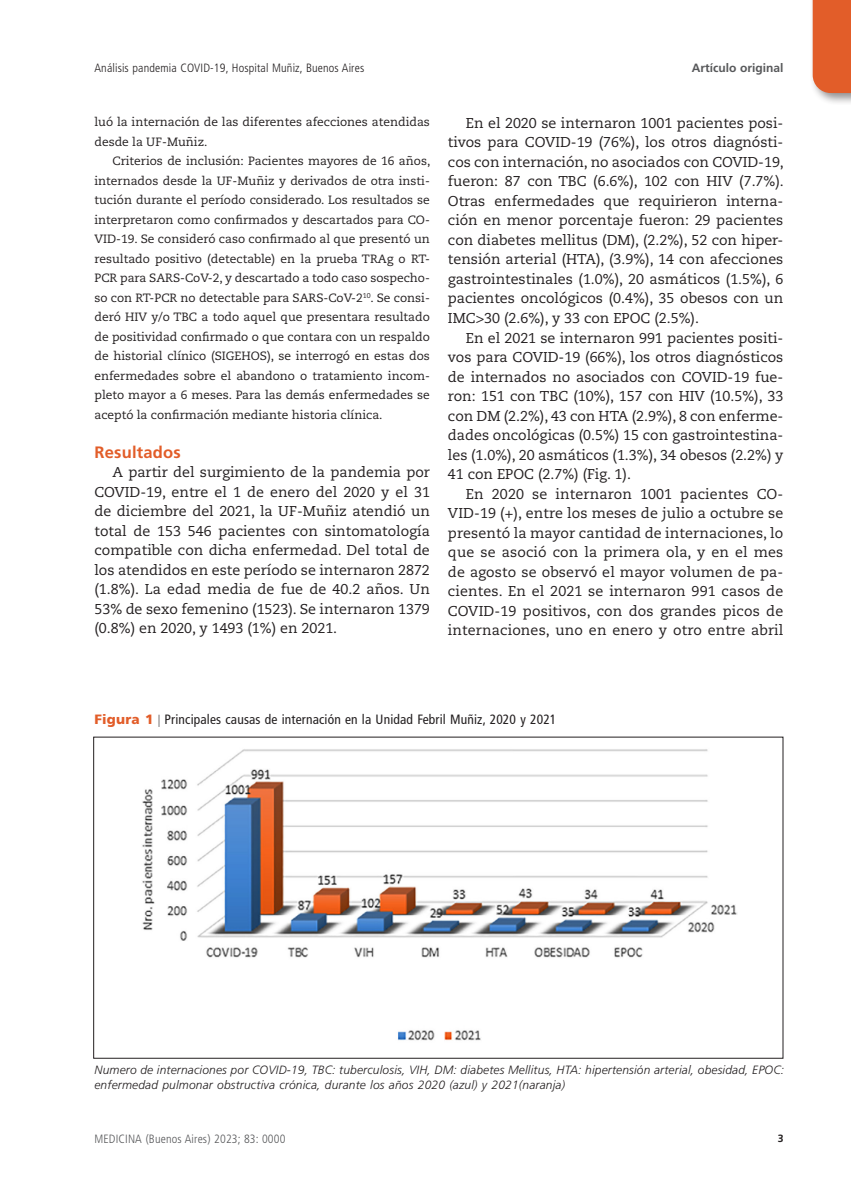
<style>
.page{position:relative;width:851px;height:1191px;background:#fff}
.page>*{position:absolute;margin:0;border:0;box-sizing:border-box;transform-origin:0 0}
.subtit-texto{font:700 16.5px "Frutiger LT Std";letter-spacing:.015em;color:#e25d29}
.texto1{font:14.25px/19.5px "Caecilia LT Std";color:#231f20;text-align:justify}
.epigrafe{font:condensed 13.5px "Frutiger LT Std";letter-spacing:.01em;color:#231f20}
.texto2{font:12px/19.5px "Caecilia LT Std";color:#231f20}
.epigrafe_pie{font:italic 300 12px/15px "Frutiger LT Std";letter-spacing:.015em;color:#231f20}
.t1{font:300 condensed 12px "Frutiger LT Std";letter-spacing:.01em;color:#231f20}
.t2{font:300 condensed 12px "Frutiger LT Std";letter-spacing:.01em;color:#57585a}
.t3{font:700 12px "Frutiger LT Std";color:#57585a}
.t4{font:700 10.5px "Frutiger LT Std";color:#231f20}
.s1{font-weight:900;font-stretch:normal;color:#e25d29}
</style>
<div class="page">
<div style="left:808px;top:0;width:42px;height:105px;background:#231f20;opacity:.5"></div>
<div style="left:812px;top:0;width:38px;height:93px;background:#e25d29"></div>
<img style="left:142px;top:749px;width:595px;height:292px">
<p class="t1" style="left:94px;top:61px;width:271px">Análisis pandemia COVID-19, Hospital Muñiz, Buenos Aires</p>
<p class="t3" style="left:691px;top:61px;width:93px">Artículo original</p>
<p class="texto2" style="left:94px;top:112px;width:337px">luó la internación de las diferentes afecciones atendidas desde la UF-Muñiz.</p>
<p class="texto2" style="left:94px;top:151px;width:337px;text-align:justify;text-indent:18px">Criterios de inclusión: Pacientes mayores de 16 años, internados desde la UF-Muñiz y derivados de otra insti&shy;tución durante el período considerado. Los resultados se interpretaron como confirmados y descartados para CO-VID-19. Se consideró caso confirmado al que presentó un resultado positivo (detectable) en la prueba TRAg o RT-PCR para SARS-CoV-2, y descartado a todo caso sospecho&shy;so con RT-PCR no detectable para SARS-CoV-2<sup>10</sup>. Se consi&shy;deró HIV y/o TBC a todo aquel que presentara resultado de positividad confirmado o que contara con un respaldo de historial clínico (SIGEHOS), se interrogó en estas dos enfermedades sobre el abandono o tratamiento incom&shy;pleto mayor a 6 meses. Para las demás enfermedades se aceptó la confirmación mediante historia clínica.</p>
<p class="subtit-texto" style="left:94px;top:442px;width:88px">Resultados</p>
<p class="texto1" style="left:94px;top:463px;width:337px;text-indent:18px">A partir del surgimiento de la pandemia por COVID-19, entre el 1 de enero del 2020 y el 31 de diciembre del 2021, la UF-Muñiz atendió un total de 153 546 pacientes con sintomatología compatible con dicha enfermedad. Del total de los atendidos en este período se internaron 2872 (1.8%). La edad media de fue de 40.2 años. Un 53% de sexo femenino (1523). Se internaron 1379 (0.8%) en 2020, y 1493 (1%) en 2021.</p>
<p class="texto1" style="left:448px;top:113px;width:337px;text-indent:18px">En el 2020 se internaron 1001 pacientes posi&shy;tivos para COVID-19 (76%), los otros diagnósti&shy;cos con internación, no asociados con COVID-19, fueron: 87 con TBC (6.6%), 102 con HIV (7.7%).<br>Otras enfermedades que requirieron interna&shy;ción en menor porcentaje fueron: 29 pacientes con diabetes mellitus (DM), (2.2%), 52 con hiper&shy;tensión arterial (HTA), (3.9%), 14 con afecciones gastrointestinales (1.0%), 20 asmáticos (1.5%), 6 pacientes oncológicos (0.4%), 35 obesos con un IMC&gt;30 (2.6%), y 33 con EPOC (2.5%).</p>
<p class="texto1" style="left:448px;top:328px;width:337px;text-indent:18px">En el 2021 se internaron 991 pacientes positi&shy;vos para COVID-19 (66%), los otros diagnósticos de internados no asociados con COVID-19 fue&shy;ron: 151 con TBC (10%), 157 con HIV (10.5%), 33 con DM (2.2%), 43 con HTA (2.9%), 8 con enferme&shy;dades oncológicas (0.5%) 15 con gastrointestina&shy;les (1.0%), 20 asmáticos (1.3%), 34 obesos (2.2%) y 41 con EPOC (2.7%) (Fig. 1).</p>
<p class="texto1" style="left:448px;top:484px;width:337px;text-indent:18px">En 2020 se internaron 1001 pacientes CO-VID-19 (+), entre los meses de julio a octubre se presentó la mayor cantidad de internaciones, lo que se asoció con la primera ola, y en el mes de agosto se observó el mayor volumen de pa&shy;cientes. En el 2021 se internaron 991 casos de COVID-19 positivos, con dos grandes picos de internaciones, uno en enero y otro entre abril</p>
<p class="epigrafe" style="left:94px;top:711px;width:463px"><span class="s1">Figura 1</span> Principales causas de internación en la Unidad Febril Muñiz, 2020 y 2021</p>
<p class="epigrafe_pie" style="left:94px;top:1062px;width:691px">Numero de internaciones por COVID-19, TBC: tuberculosis, VIH, DM: diabetes Mellitus, HTA: hipertensión arterial, obesidad, EPOC: enfermedad pulmonar obstructiva crónica, durante los años 2020 (azul) y 2021(naranja)</p>
<p class="t2" style="left:94px;top:1132px;width:192px">MEDICINA (Buenos Aires) 2023; 83: 0000</p>
<p class="t4" style="left:777px;top:1132px;width:7px">3</p>
</div>
